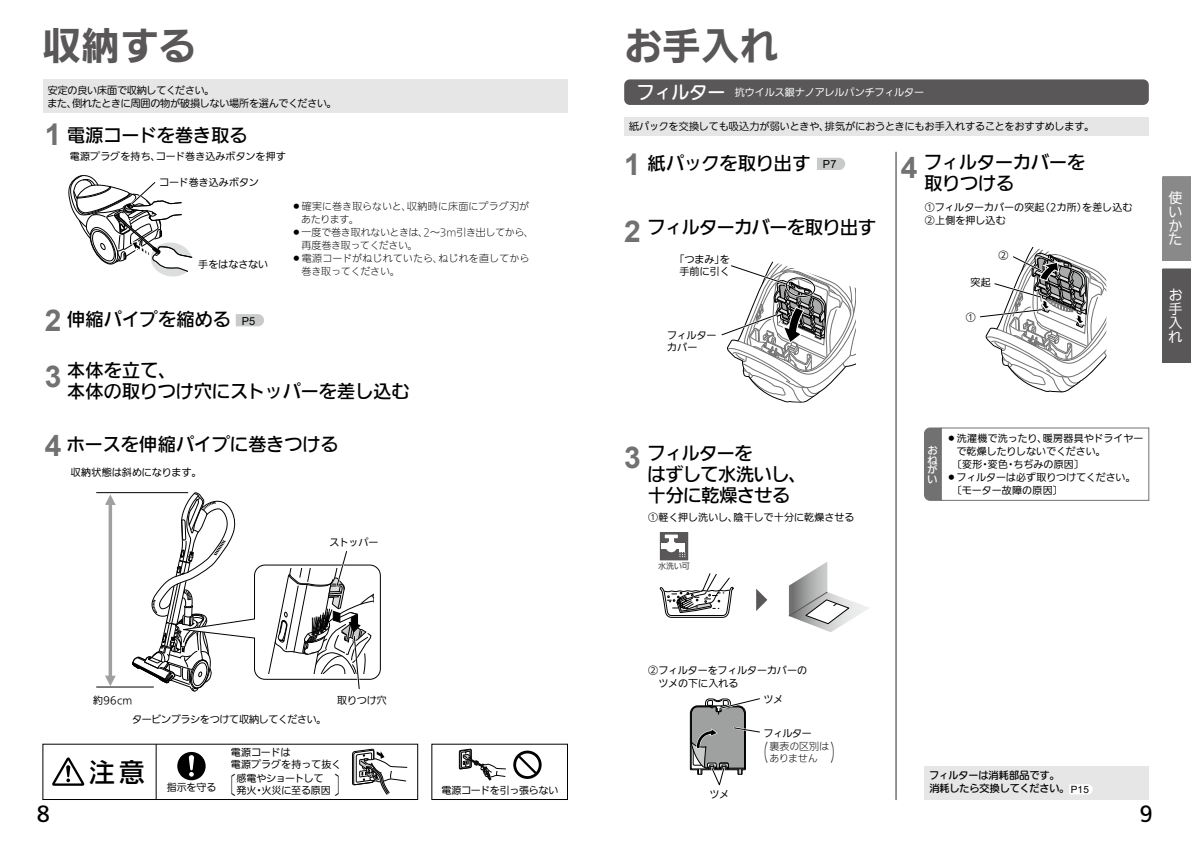
<style>
.page{position:relative;width:1191px;height:842px;background:#fff}
.page>*{position:absolute;margin:0;border:0;box-sizing:border-box;transform-origin:0 0}
.t1{font:700 38px "Iwa UD Go Dsp Pro";letter-spacing:.02em;color:#595757}
.t2{font:700 30px "Arial";color:#727171}
.t3{font:500 26px "Iwa UD Go Dsp Pro";color:#000}
.t4{font:300 24px "Iwa UD Go Dsp Pro";color:#000;scale:.5 1}
.t5{font:300 23px "Iwa UD Go Dsp Pro";color:#000;scale:.43 1}
.t6{font:500 20px "Iwa UD Go Dsp Pro";color:#000}
.t7{font:500 18px/21px "Iwa UD Go Dsp Pro";color:#000}
.t8{font:500 18px "Iwa UD Go Dsp Pro";letter-spacing:-.025em;color:#000}
.t9{font:100 14px/13.6px "Iwa UD Go Dsp Pro";color:#fff;text-align:justify}
.t10{font:11px "Arial";color:#000}
.t11{font:100 10px/13px "Iwa UD Go Dsp Pro";color:#000}
.t12{font:100 10px/13px "Iwa UDR Go Pro";letter-spacing:-.015em;color:#000}
.t13{font:300 10px/13px "Iwa UD Go Dsp Pro";letter-spacing:-.005em;color:#000}
.t14{font:300 10px/13px "Iwa UD Go Dsp Pro";letter-spacing:-.025em;color:#000}
.t15{font:500 10px/13px "Iwa UDR Go Pro";letter-spacing:.005em;color:#000}
.t16{font:100 10px "Iwa UD Go Dsp Pro";color:#fff}
.t17{font:100 10px "Iwa UD Go Dsp Pro";letter-spacing:-.03em;color:#000}
.t18{font:100 10px "Iwa UD Go Dsp Pro";letter-spacing:-.04em;color:#000}
.t19{font:500 10px/9.8px "Iwa UD Go Dsp Pro";color:#fff;text-align:justify}
.t20{font:500 8px "Iwa UD Go Dsp Pro";color:#595757}
.s1{font-family:"Arial";font-weight:700;font-size:30px;color:#727171}
.s2{font-family:"Iwa UDR Go Pro";font-weight:500;font-size:18px}
.s3{font-family:"Arial";font-weight:400}
</style>
<div class="page">
<div style="left:1162px;top:176px;width:29px;height:85px;background:#898989"></div>
<div style="left:1162px;top:269px;width:29px;height:93px;background:#595757"></div>
<svg style="left:659px;top:573px;width:75px;height:45px"></svg>
<svg style="left:788px;top:562px;width:81px;height:70px"></svg>
<hr style="left:96px;top:492px;width:92px;height:1px;background:#000">
<hr style="left:96px;top:687px;width:58px;height:1px;background:#000">
<svg style="left:105px;top:494px;width:11px;height:192px"></svg>
<svg style="left:132px;top:492px;width:249px;height:200px"></svg>
<svg style="left:236px;top:314px;width:28px;height:12px"></svg>
<div style="left:924px;top:766px;width:224px;height:33px;background:#e6e6e6"></div>
<svg style="left:1069px;top:784px;width:23px;height:10px"></svg>
<div style="left:624px;top:117px;width:524px;height:19px;background:#e6e6e6"></div>
<div style="left:624px;top:79px;width:524px;height:26px;background:#595757;border-radius:6px"></div>
<svg style="left:721px;top:261px;width:135px;height:142px"></svg>
<svg style="left:980px;top:246px;width:126px;height:147px"></svg>
<svg style="left:817px;top:158px;width:28px;height:12px"></svg>
<svg style="left:924px;top:427px;width:16px;height:74px"></svg>
<div style="left:940px;top:427px;width:209px;height:74px;border:1px solid #727171"></div>
<hr style="left:895px;top:152px;width:1px;height:647px;background:#727171">
<svg style="left:68px;top:175px;width:125px;height:102px"></svg>
<div style="left:43px;top:79px;width:524px;height:34px;background:#e6e6e6"></div>
<svg style="left:756px;top:589px;width:11px;height:22px"></svg>
<svg style="left:660px;top:532px;width:28px;height:28px"></svg>
<svg style="left:690px;top:698px;width:70px;height:88px"></svg>
<div style="left:431px;top:744px;width:137px;height:56px;border:1px solid #000"></div>
<svg style="left:352px;top:748px;width:56px;height:47px"></svg>
<svg style="left:513px;top:751px;width:28px;height:28px"></svg>
<svg style="left:458px;top:748px;width:48px;height:33px"></svg>
<div style="left:43px;top:744px;width:375px;height:56px;border:1px solid #000"></div>
<svg style="left:52px;top:757px;width:33px;height:29px"></svg>
<hr style="left:156px;top:744px;width:1px;height:55px;background:#000">
<svg style="left:177px;top:752px;width:29px;height:28px"></svg>
<h1 class="t1" style="left:43px;top:18px;width:155px">収納する</h1>
<h1 class="t1" style="left:623px;top:18px;width:156px">お手入れ</h1>
<p class="t12" style="left:48px;top:84px;width:291px">安定の良い床面で収納してください。<br>また、倒れたときに周囲の物が破損しない場所を選んでください。</p>
<h3 class="t7" style="left:45px;top:124px;width:204px"><span class="s1">1</span> 電源コードを巻き取る</h3>
<p class="t11" style="left:70px;top:150px;width:217px">電源プラグを持ち、コード巻き込みボタンを押す</p>
<p class="t11" style="left:159px;top:176px;width:101px">コード巻き込みボタン</p>
<p class="t11" style="left:198px;top:258px;width:72px">手をはなさない</p>
<p class="t13" style="left:301px;top:201px;width:229px;text-indent:-10px">●確実に巻き取らないと、収納時に床面にプラグ刃があたります。</p>
<p class="t14" style="left:301px;top:227px;width:234px;text-indent:-10px">●一度で巻き取れないときは、2～3m引き出してから、再度巻き取ってください。</p>
<p class="t13" style="left:301px;top:253px;width:230px;text-indent:-10px">●電源コードがねじれていたら、ねじれを直してから巻き取ってください。</p>
<h3 class="t7" style="left:45px;top:309px;width:188px"><span class="s1">2</span> 伸縮パイプを縮める</h3>
<p class="t10" style="left:242px;top:313px;width:15px">P5</p>
<h3 class="t7" style="left:67px;top:360px;width:344px">本体を立て、<br>本体の取りつけ穴にストッパーを差し込む</h3>
<h2 class="t2" style="left:45px;top:355px;width:18px">3</h2>
<h3 class="t7" style="left:45px;top:434px;width:295px"><span class="s1">4</span> ホースを伸縮パイプに巻きつける</h3>
<p class="t11" style="left:71px;top:466px;width:132px">収納状態は斜めになります。</p>
<p class="t11" style="left:329px;top:536px;width:50px">ストッパー</p>
<p class="t16" style="left:636px;top:86px;width:289px"><span class="s2">フィルター</span> 抗ウイルス銀ナノアレルパンチフィルター</p>
<p class="t12" style="left:629px;top:120px;width:467px">紙パックを交換しても吸込力が弱いときや、排気がにおうときにもお手入れすることをおすすめします。</p>
<h3 class="t7" style="left:624px;top:153px;width:187px"><span class="s1">1</span> 紙パックを取り出す</h3>
<p class="t10" style="left:823px;top:157px;width:15px">P7</p>
<h3 class="t8" style="left:624px;top:214px;width:253px"><span class="s1">2</span> フィルターカバーを取り出す</h3>
<p class="t11" style="left:674px;top:254px;width:57px;line-height:12px;text-align:center">「つまみ」を手前に引く</p>
<p class="t11" style="left:667px;top:329px;width:51px;line-height:12px">フィルターカバー</p>
<h2 class="t2" style="left:900px;top:146px;width:18px">4</h2>
<h3 class="t7" style="left:924px;top:152px;width:163px">フィルターカバーを取りつける</h3>
<p class="t11" style="left:924px;top:201px;width:209px">①フィルターカバーの突起（2カ所）を差し込む<br>②上側を押し込む</p>
<p class="t11" style="left:970px;top:276px;width:22px">突起</p>
<p class="t11" style="left:998px;top:249px;width:11px">②</p>
<p class="t11" style="left:965px;top:312px;width:11px">①</p>
<h2 class="t2" style="left:624px;top:437px;width:18px">3</h2>
<h3 class="t7" style="left:647px;top:443px;width:161px">フィルターを<br>はずして水洗いし、十分に乾燥させる</h3>
<p class="t11" style="left:648px;top:511px;width:208px">①軽く押し洗いし、陰干しで十分に乾燥させる</p>
<p class="t20" style="left:658px;top:560px;width:33px">水洗い可</p>
<p class="t19" style="left:927px;top:445px;width:11px">おねがい</p>
<p class="t11" style="left:946px;top:432px;width:198px">●洗濯機で洗ったり、暖房器具やドライヤー</p>
<p class="t11" style="left:956px;top:445px;width:151px">で乾燥したりしないでください。</p>
<p class="t11" style="left:946px;top:458px;width:139px">　〔変形・変色・ちぢみの原因〕</p>
<p class="t11" style="left:946px;top:471px;width:191px">●フィルターは必ず取りつけてください。　〔モーター故障の原因〕</p>
<h3 class="t9" style="left:1168px;top:192px;width:15px">使いかた</h3>
<h3 class="t9" style="left:1168px;top:289px;width:15px;line-height:13.9px">お手入れ</h3>
<p class="t11" style="left:93px;top:694px;width:41px">約96cm</p>
<p class="t12" style="left:132px;top:713px;width:196px">タービンブラシをつけて収納してください。</p>
<p class="t11" style="left:337px;top:694px;width:51px">取りつけ穴</p>
<h3 class="t3" style="left:89px;top:753px;width:57px">注意</h3>
<p class="t11" style="left:231px;top:747px;width:112px;line-height:12px">電源コードは<br>電源プラグを持って抜く</p>
<p class="t18" style="left:237px;top:771px;width:88px">感電やショートして</p>
<p class="t11" style="left:167px;top:781px;width:51px">指示を守る</p>
<h3 class="t4" style="left:224px;top:768px;width:25px">〔</h3>
<h3 class="t4" style="left:335px;top:768px;width:25px">〕</h3>
<p class="t11" style="left:237px;top:784px;width:96px">発火・火災に至る原因</p>
<p class="t17" style="left:441px;top:784px;width:118px">電源コードを引っ張らない</p>
<p class="t11" style="left:648px;top:664px;width:160px">②フィルターをフィルターカバーの　ツメの下に入れる</p>
<p class="t11" style="left:709px;top:788px;width:21px">ツメ</p>
<p class="t11" style="left:763px;top:693px;width:21px">ツメ</p>
<p class="t11" style="left:763px;top:728px;width:50px">フィルター</p>
<h3 class="t5" style="left:758px;top:736px;width:195px">（　　　　　　 ）</h3>
<p class="t14" style="left:769px;top:740px;width:61px;line-height:12px">裏表の区別はありません</p>
<p class="t15" style="left:929px;top:769px;width:161px">フィルターは消耗部品です。<br>消耗したら交換してください。<span class="s3">P15</span></p>
<h3 class="t6" style="left:37px;top:799px;width:15px">8</h3>
<h3 class="t6" style="left:1140px;top:799px;width:15px">9</h3>
</div>
